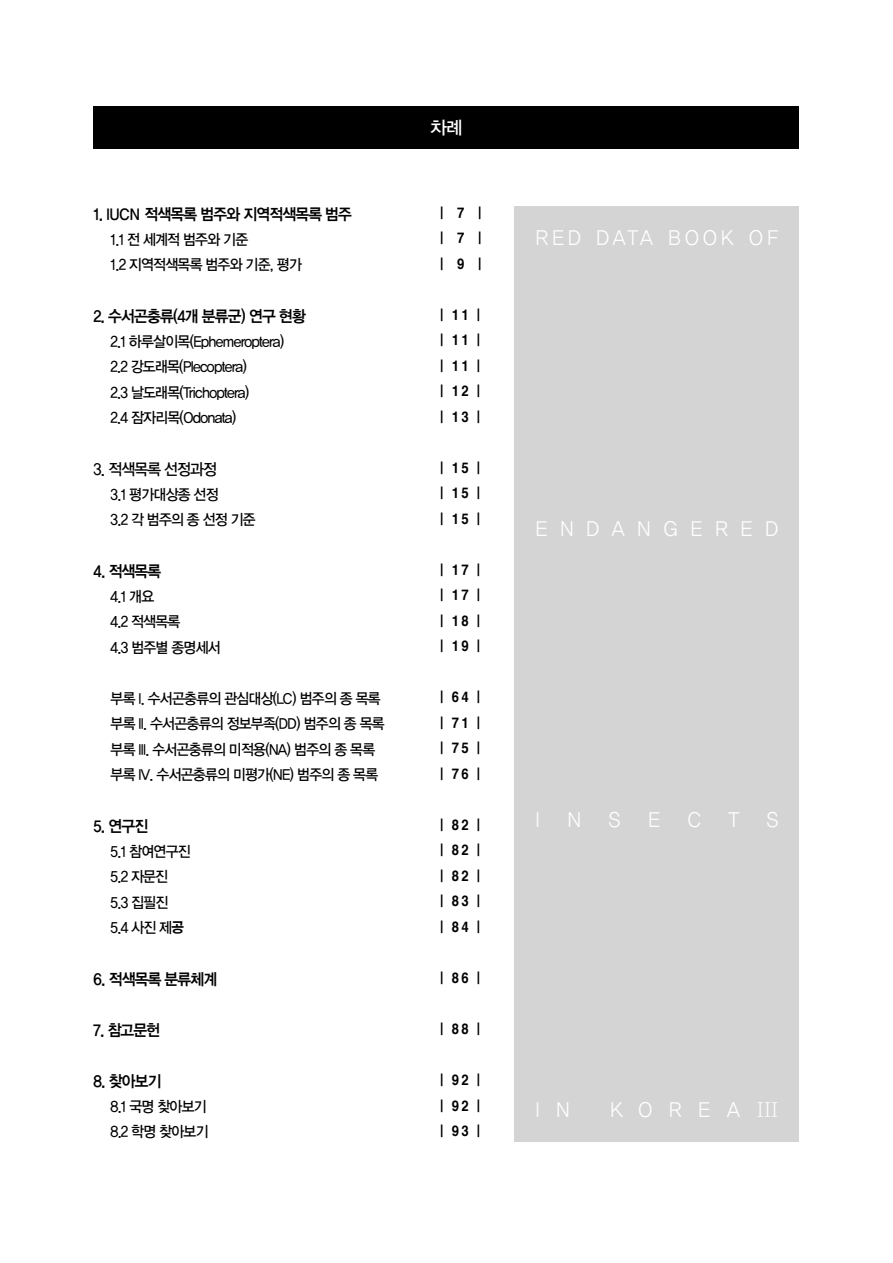
<style>
.page{position:relative;width:893px;height:1263px;background:#fff}
.page>*{position:absolute;margin:0;border:0;box-sizing:border-box;transform-origin:0 0}
.t1{font:21px "ks GO120";letter-spacing:.225em;color:#fff;scale:.93 1}
.t2{font:21px "ks Mj O120";color:#fff;scale:.93 1}
.t3{font:18px "ks GO130";color:#fff}
.t4{font:16.05px "ks GO140";letter-spacing:-.05em;color:#000;scale:.93 1}
.t5{font:16.05px "ks GO130";letter-spacing:-.05em;color:#000;scale:.93 1}
.t6{font:15px/25.5px "ks GO130";letter-spacing:-.05em;color:#000;scale:.93 1}
.t7{font:13.5px/25.5px "H Ygtr E";letter-spacing:.14em;color:#000;text-align:justify;scale:.93 1}
.s1{font-family:"H Ygtr E";font-size:13.5px}
.s2{font-family:"ks GO120"}
</style>
<div class="page">
<div style="left:94px;top:106px;width:705px;height:43px;background:#000"></div>
<div style="left:514px;top:206px;width:285px;height:936px;background:#d4d4d4"></div>
<p class="t4" style="left:94px;top:205px;width:279px">1. IUCN 적색목록 범주와 지역적색목록 범주</p>
<p class="t6" style="left:111px;top:227px;width:207px">1.1 전 세계적 범주와 기준<br>1.2 지역적색목록 범주와 기준, 평가</p>
<p class="t4" style="left:94px;top:307px;width:230px">2. 수서곤충류(4개 분류군) 연구 현황</p>
<p class="t6" style="left:111px;top:329px;width:189px">2.1 하루살이목(Ephemeroptera)<br>2.2 강도래목(Plecoptera)<br>2.3 날도래목(Trichoptera)<br>2.4 잠자리목(Odonata)</p>
<p class="t5" style="left:94px;top:460px;width:134px">3. 적색목록 선정과정</p>
<p class="t6" style="left:111px;top:482px;width:158px">3.1 평가대상종 선정<br>3.2 각 범주의 종 선정 기준</p>
<p class="t4" style="left:94px;top:562px;width:74px">4. 적색목록</p>
<p class="t6" style="left:111px;top:584px;width:120px">4.1 개요<br>4.2 적색목록<br>4.3 범주별 종명세서</p>
<p class="t6" style="left:111px;top:686px;width:296px">부록 I. 수서곤충류의 관심대상(LC) 범주의 종 목록 부록 II. 수서곤충류의 정보부족(DD) 범주의 종 목록 부록 III. 수서곤충류의 미적용(NA) 범주의 종 목록 부록 IV. 수서곤충류의 미평가(NE) 범주의 종 목록</p>
<p class="t4" style="left:94px;top:817px;width:60px">5. 연구진</p>
<p class="t6" style="left:111px;top:839px;width:88px">5.1 참여연구진<br>5.2 자문진<br>5.3 집필진<br>5.4 사진 제<span class="s1">공</span></p>
<p class="t4" style="left:94px;top:970px;width:135px">6. 적색목록 분류체계</p>
<p class="t4" style="left:94px;top:1021px;width:73px">7. 참고문헌</p>
<p class="t4" style="left:94px;top:1072px;width:75px">8. 찾아보기</p>
<p class="t6" style="left:111px;top:1094px;width:107px">8.1 국명 찾아보기<br>8.2 학명 찾아보기</p>
<p class="t3" style="left:430px;top:118px;width:34px">차례</p>
<p class="t7" style="left:439px;top:200px;width:48px">| 7 | | 7 | | 9 |</p>
<p class="t7" style="left:439px;top:302px;width:46px">| 11 | | 11 | | 11 | | 12 | | 13 |</p>
<p class="t7" style="left:439px;top:455px;width:46px">| 15 | | 15 | | 15 |</p>
<p class="t7" style="left:439px;top:557px;width:46px">| 17 | | 17 | | 18 | | 19 |</p>
<p class="t7" style="left:439px;top:685px;width:46px">| 64 | | 71 | | 75 | | 76 |</p>
<p class="t7" style="left:439px;top:812px;width:46px">| 82 | | 82 | | 82 | | 83 | | 84 |</p>
<p class="t7" style="left:439px;top:965px;width:46px">| 86 |</p>
<p class="t7" style="left:439px;top:1016px;width:46px">| 88 |</p>
<p class="t7" style="left:439px;top:1067px;width:46px">| 92 | | 92 | | 93 |</p>
<h1 class="t1" style="left:536px;top:227px;width:50px">RED</h1>
<h1 class="t1" style="left:613px;top:227px;width:179px">ATA BOOK OF</h1>
<h1 class="t1" style="left:560px;top:517px;width:154px">NDANGE</h1>
<h1 class="t1" style="left:741px;top:517px;width:42px">E D</h1>
<h1 class="t1" style="left:536px;top:808px;width:6px">I</h1>
<h1 class="t1" style="left:568px;top:808px;width:16px">N</h1>
<h1 class="t1" style="left:609px;top:808px;width:14px">S</h1>
<h1 class="t1" style="left:648px;top:808px;width:14px">E</h1>
<h1 class="t1" style="left:688px;top:808px;width:16px">C</h1>
<h1 class="t1" style="left:728px;top:808px;width:13px">T</h1>
<h1 class="t1" style="left:767px;top:808px;width:14px">S</h1>
<h1 class="t1" style="left:557px;top:1098px;width:16px">N</h1>
<h1 class="t1" style="left:638px;top:1098px;width:16px">O</h1>
<h1 class="t2" style="left:698px;top:1099px;width:87px"><span class="s2">E A</span> III</h1>
</div>
